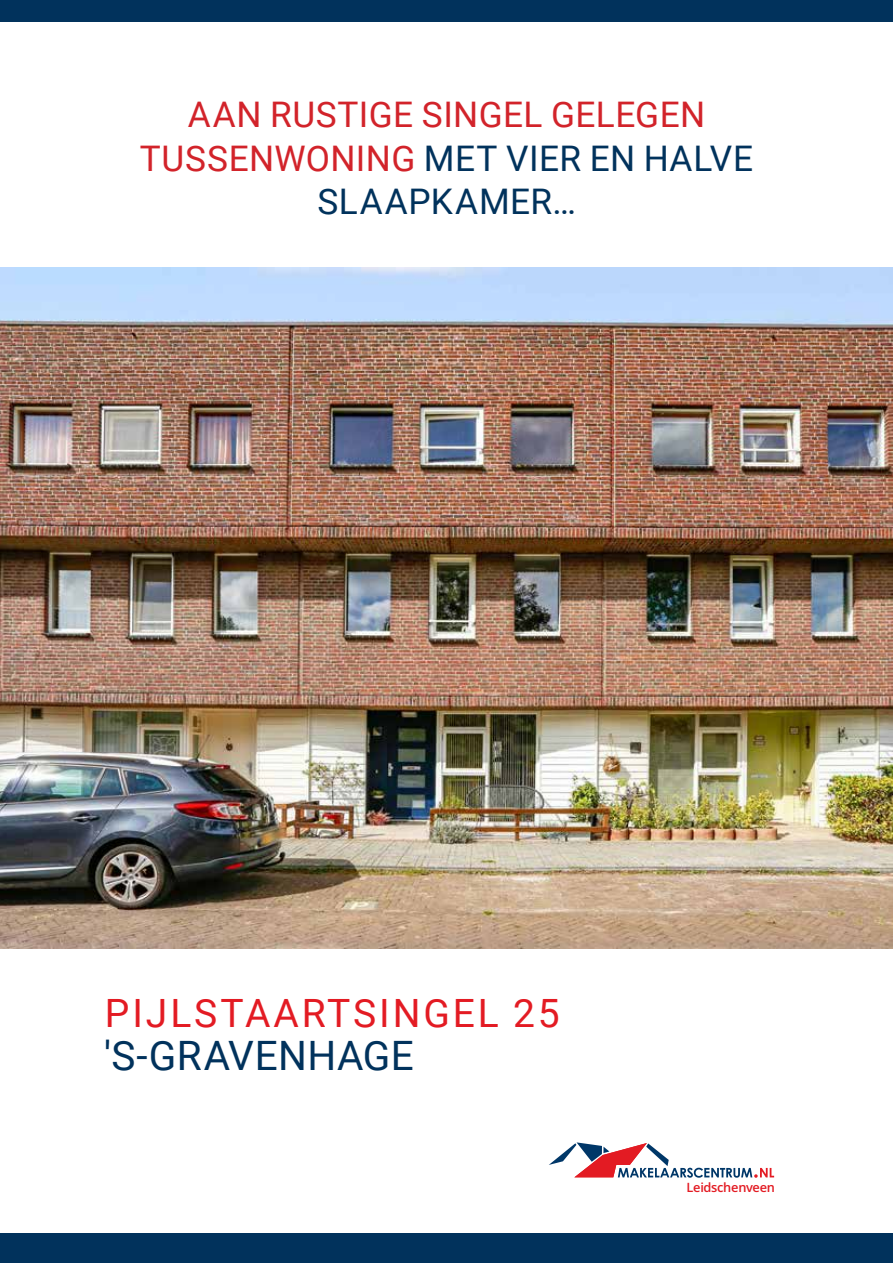
<style>
.page{position:relative;width:893px;height:1263px;background:#fff}
.page>*{position:absolute;margin:0;border:0;box-sizing:border-box;transform-origin:0 0}
.t1{font:40.5px "Roboto";letter-spacing:.01em;color:#01325c}
.t2{font:39px "Roboto";letter-spacing:.075em;color:#e31b23}
.t3{font:35.25px/43.5px "Roboto";letter-spacing:.01em;color:#d2232a;text-align:center}
.t4{font:600 12.75px "Open Sans";letter-spacing:-.025em;color:#e31b23}
.s1{color:#01325c}
</style>
<div class="page">
<img style="left:0;top:268px;width:893px;height:680px">
<div style="left:0;top:1233px;width:893px;height:30px;background:#01325c"></div>
<div style="left:0;top:0;width:893px;height:22px;background:#01325c"></div>
<svg style="left:549px;top:1142px;width:225px;height:36px"></svg>
<p class="t3" style="left:140px;top:92px;width:615px">AAN RUSTIGE SINGEL GELEGEN<br>TUSSENWONING <span class="s1">MET VIER EN HALVE<br>SLAAPKAMER…</span></p>
<p class="t2" style="left:105px;top:985px;width:456px">PIJLSTAARTSINGEL 25</p>
<p class="t1" style="left:104px;top:1027px;width:311px">'S-GRAVENHAGE</p>
<p class="t4" style="left:687px;top:1178px;width:90px">Leidschenveen</p>
</div>
